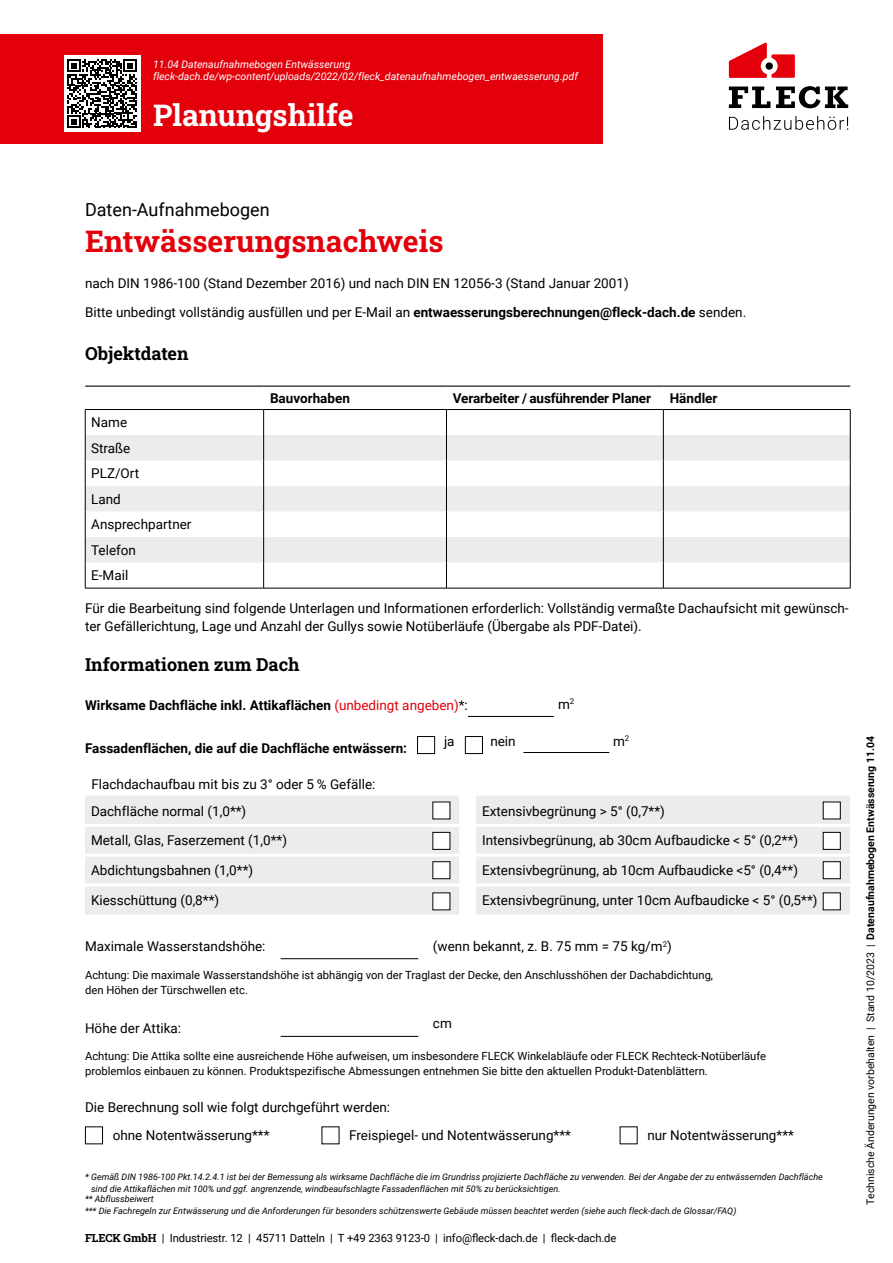
<style>
.page{position:relative;width:893px;height:1263px;background:#fff}
.page>*{position:absolute;margin:0;border:0;box-sizing:border-box;transform-origin:0 0}
.t1{font:30px "Roboto Slab";color:#e3000b}
.t2{font:30px "Roboto Slab";color:#fff}
.t3{font:18px "Roboto Slab";color:#000}
.t4{font:18px "Roboto";color:#000}
.t5{font:13.5px/25.5px "Roboto";color:#000}
.t6{font:700 13.5px "Roboto";color:#000}
.t7{font:11.25px/15px "Roboto";color:#000}
.t8{font:italic 10.5px/12.6px "Roboto";color:#fff}
.t9{font:10.5px "Roboto";color:#000}
.t10{font:italic 9px/12px "Roboto";color:#000}
.s1{font-weight:700}
.s2{font-weight:400;color:#e3000b}
.s3{font-weight:400}
.s4{font-family:"Roboto Slab"}
</style>
<div class="page">
<div style="left:85px;top:796px;width:758px;height:119px;background:#ececec"></div>
<hr style="left:85px;top:824px;width:374px;height:3px;background:#fff">
<hr style="left:459px;top:824px;width:17px;height:3px;background:#fff">
<hr style="left:476px;top:824px;width:374px;height:3px;background:#fff">
<hr style="left:85px;top:854px;width:374px;height:3px;background:#fff">
<hr style="left:459px;top:854px;width:17px;height:3px;background:#fff">
<hr style="left:476px;top:854px;width:374px;height:3px;background:#fff">
<hr style="left:85px;top:883px;width:374px;height:3px;background:#fff">
<hr style="left:459px;top:883px;width:17px;height:3px;background:#fff">
<hr style="left:476px;top:883px;width:374px;height:3px;background:#fff">
<svg style="left:86px;top:410px;width:764px;height:178px"></svg>
<svg style="left:86px;top:435px;width:764px;height:128px;fill:#ececec"></svg>
<svg style="left:85px;top:410px;width:1px;height:178px"></svg>
<svg style="left:263px;top:410px;width:1px;height:178px"></svg>
<svg style="left:446px;top:410px;width:1px;height:178px"></svg>
<svg style="left:663px;top:410px;width:1px;height:178px"></svg>
<svg style="left:850px;top:410px;width:1px;height:178px"></svg>
<hr style="left:85px;top:588px;width:179px;height:1px;background:#000">
<hr style="left:264px;top:588px;width:182px;height:1px;background:#000">
<hr style="left:446px;top:588px;width:217px;height:1px;background:#000">
<hr style="left:663px;top:588px;width:187px;height:1px;background:#000">
<hr style="left:85px;top:409px;width:179px;height:1px;background:#000">
<hr style="left:264px;top:409px;width:182px;height:1px;background:#000">
<hr style="left:446px;top:409px;width:217px;height:1px;background:#000">
<hr style="left:663px;top:409px;width:187px;height:1px;background:#000">
<hr style="left:85px;top:386px;width:179px;height:1px;background:#000">
<hr style="left:264px;top:386px;width:182px;height:1px;background:#000">
<hr style="left:446px;top:386px;width:217px;height:1px;background:#000">
<hr style="left:663px;top:386px;width:187px;height:1px;background:#000">
<div style="left:0;top:34px;width:602px;height:110px;background:#e3000b"></div>
<div style="left:64px;top:56px;width:76px;height:76px;background:#fff"></div>
<svg style="left:68px;top:59px;width:69px;height:69px"></svg>
<hr style="left:468px;top:716px;width:86px;height:1px;background:#000">
<hr style="left:523px;top:752px;width:86px;height:1px;background:#000">
<hr style="left:281px;top:958px;width:137px;height:1px;background:#000">
<hr style="left:281px;top:1036px;width:137px;height:1px;background:#000">
<div style="left:417px;top:736px;width:18px;height:18px;border:1px solid #000"></div>
<div style="left:465px;top:736px;width:18px;height:18px;border:1px solid #000"></div>
<div style="left:433px;top:802px;width:17px;height:17px;background:#fff"></div>
<div style="left:823px;top:802px;width:17px;height:17px;background:#fff"></div>
<div style="left:433px;top:832px;width:17px;height:17px;background:#fff"></div>
<div style="left:432px;top:832px;width:18px;height:18px;border:1px solid #000"></div>
<div style="left:823px;top:832px;width:17px;height:17px;background:#fff"></div>
<div style="left:823px;top:832px;width:18px;height:18px;border:1px solid #000"></div>
<div style="left:433px;top:862px;width:17px;height:17px;background:#fff"></div>
<div style="left:432px;top:861px;width:18px;height:18px;border:1px solid #000"></div>
<div style="left:823px;top:862px;width:17px;height:17px;background:#fff"></div>
<div style="left:823px;top:861px;width:18px;height:18px;border:1px solid #000"></div>
<div style="left:433px;top:893px;width:17px;height:17px;background:#fff"></div>
<div style="left:823px;top:893px;width:17px;height:17px;background:#fff"></div>
<div style="left:823px;top:892px;width:18px;height:18px;border:1px solid #000"></div>
<div style="left:85px;top:1126px;width:18px;height:18px;border:1px solid #000"></div>
<svg style="left:729px;top:43px;width:66px;height:35px"></svg>
<div style="left:765px;top:62px;width:8px;height:8px;background:#000;border-radius:50%"></div>
<svg style="left:729px;top:87px;width:41px;height:21px"></svg>
<svg style="left:776px;top:86px;width:72px;height:22px"></svg>
<svg style="left:729px;top:116px;width:119px;height:14px"></svg>
<p class="t8" style="left:153px;top:57px;width:426px">11.04 Datenaufnahmebogen Entwässerung fleck-dach.de/wp-content/uploads/2022/02/fleck_datenaufnahmebogen_entwaesserung.pdf</p>
<h1 class="t2" style="left:153px;top:95px;width:202px">Planungshilfe</h1>
<h2 class="t4" style="left:85px;top:197px;width:186px">Daten-Aufnahmebogen</h2>
<h1 class="t1" style="left:85px;top:221px;width:360px">Entwässerungsnachweis</h1>
<p class="t5" style="left:85px;top:268px;width:663px;line-height:28.5px">nach DIN 1986-100 (Stand Dezember 2016) und nach DIN EN 12056-3 (Stand Januar 2001)<br>Bitte unbedingt vollständig ausfüllen und per E-Mail an <span class="s1">entwaesserungsberechnungen@fleck-dach.de</span> senden.</p>
<h2 class="t3" style="left:85px;top:341px;width:105px">Objektdaten</h2>
<p class="t5" style="left:91px;top:409px;width:102px">Name<br>Straße<br>PLZ/Ort<br>Land<br>Ansprechpartner<br>Telefon<br>E-Mail</p>
<p class="t6" style="left:270px;top:389px;width:81px">Bauvorhaben</p>
<p class="t6" style="left:453px;top:389px;width:200px">Verarbeiter / ausführender Planer</p>
<p class="t6" style="left:670px;top:389px;width:49px">Händler</p>
<p class="t5" style="left:85px;top:598px;width:765px;line-height:18px">Für die Bearbeitung sind folgende Unterlagen und Informationen erforderlich: Vollständig vermaßte Dachaufsicht mit gewünsch&shy;ter Gefällerichtung, Lage und Anzahl der Gullys sowie Notüberläufe (Übergabe als PDF-Datei).</p>
<h2 class="t3" style="left:85px;top:652px;width:216px">Informationen zum Dach</h2>
<p class="t6" style="left:85px;top:696px;width:384px">Wirksame Dachfläche inkl. Attikaflächen <span class="s2">(unbedingt angeben)</span><span class="s3">*:</span></p>
<p class="t6" style="left:85px;top:738px;width:323px">Fassadenflächen, die auf die Dachfläche entwässern:</p>
<p class="t5" style="left:444px;top:728px;width:12px">ja</p>
<p class="t5" style="left:490px;top:728px;width:27px">nein</p>
<p class="t5" style="left:558px;top:690px;width:18px">m<sup>2</sup></p>
<p class="t5" style="left:613px;top:728px;width:18px">m<sup>2</sup></p>
<p class="t5" style="left:91px;top:770px;width:286px;line-height:26.5px">Flachdachaufbau mit bis zu 3° oder 5 % Gefälle:<br>Dachfläche normal (1,0**)</p>
<p class="t5" style="left:482px;top:797px;width:184px">Extensivbegrünung &gt; 5° (0,7**)</p>
<p class="t5" style="left:91px;top:827px;width:197px">Metall, Glas, Faserzement (1,0**)</p>
<p class="t5" style="left:482px;top:827px;width:318px">Intensivbegrünung, ab 30cm Aufbaudicke &lt; 5° (0,2**)</p>
<p class="t5" style="left:91px;top:857px;width:164px">Abdichtungsbahnen (1,0**)</p>
<p class="t5" style="left:482px;top:857px;width:318px">Extensivbegrünung, ab 10cm Aufbaudicke &lt;5° (0,4**)</p>
<p class="t5" style="left:91px;top:887px;width:130px">Kiesschüttung (0,8**)</p>
<p class="t5" style="left:482px;top:887px;width:337px">Extensivbegrünung, unter 10cm Aufbaudicke &lt; 5° (0,5**)</p>
<p class="t5" style="left:85px;top:933px;width:182px">Maximale Wasserstandshöhe:</p>
<p class="t5" style="left:433px;top:933px;width:240px">(wenn bekannt, z. B. 75 mm = 75 kg/m<sup>2</sup>)</p>
<p class="t7" style="left:85px;top:967px;width:630px">Achtung: Die maximale Wasserstandshöhe ist abhängig von der Traglast der Decke, den Anschlusshöhen der Dachabdichtung, den Höhen der Türschwellen etc.</p>
<p class="t5" style="left:85px;top:1015px;width:98px">Höhe der Attika:</p>
<p class="t5" style="left:433px;top:1010px;width:20px">cm</p>
<p class="t7" style="left:85px;top:1048px;width:683px">Achtung: Die Attika sollte eine ausreichende Höhe aufweisen, um insbesondere FLECK Winkelabläufe oder FLECK Rechteck-Notüberläufe problemlos einbauen zu können. Produktspezifische Abmessungen entnehmen Sie bitte den aktuellen Produkt-Datenblättern.</p>
<p class="t5" style="left:113px;top:1092px;width:279px;line-height:28.3px;text-indent:-28px">Die Berechnung soll wie folgt durchgeführt werden: ohne Notentwässerung***</p>
<p class="t5" style="left:349px;top:1122px;width:223px">Freispiegel- und Notentwässerung***</p>
<p class="t5" style="left:647px;top:1122px;width:148px">nur Notentwässerung***</p>
<p class="t10" style="left:91px;top:1170px;width:733px;text-indent:-6px">* Gemäß DIN 1986-100 Pkt.14.2.4.1 ist bei der Bemessung als wirksame Dachfläche die im Grundriss projizierte Dachfläche zu verwenden. Bei der Angabe der zu entwässernden Dachfläche sind die Attikaflächen mit 100% und ggf. angrenzende, windbeaufschlagte Fassadenflächen mit 50% zu berücksichtigen.</p>
<p class="t10" style="left:85px;top:1193px;width:653px">** Abflussbeiwert<br>*** Die Fachregeln zur Entwässerung und die Anforderungen für besonders schützenswerte Gebäude müssen beachtet werden (siehe auch fleck-dach.de Glossar/FAQ)</p>
<p class="t7" style="left:85px;top:1230px;width:533px"><span class="s4">FLECK GmbH</span> | Industriestr. 12 | 45711 Datteln | T +49 2363 9123-0 | info@fleck-dach.de | fleck-dach.de</p>
<p class="t9" style="left:863px;top:1205px;width:470px;rotate:-90deg">Technische Änderungen vorbehalten | Stand 10/2023 | <span class="s1">Datenaufnahmebogen Entwässerung 11.04</span></p>
</div>
